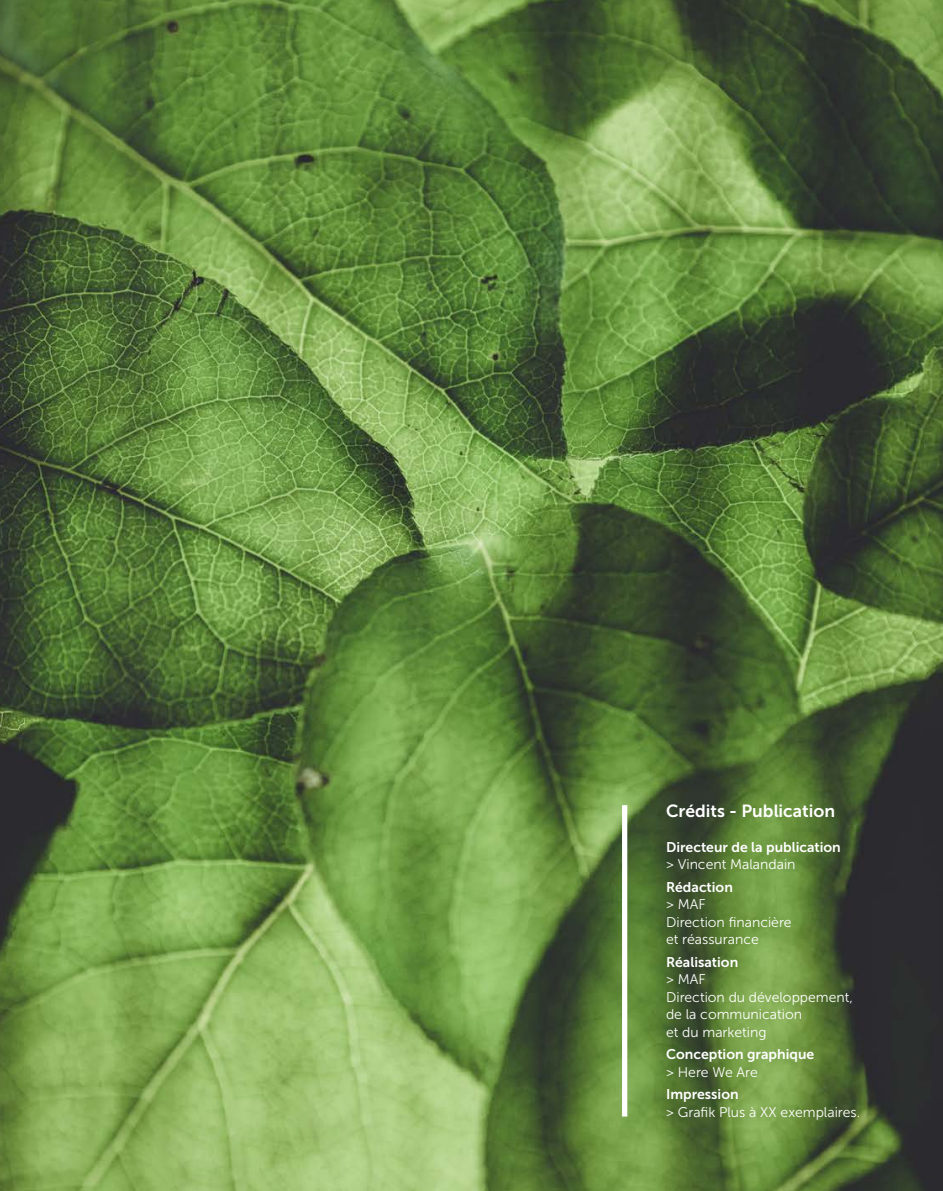
<style>
.page{position:relative;width:943px;height:1191px;background:#fff}
.page>*{position:absolute;margin:0;border:0;box-sizing:border-box;transform-origin:0 0}
.t1{font:17.5px "Museo Sans 700";color:#fff}
.t2{font:14px/17.5px "Museo Sans 300";color:#fff}
.t3{font:14px "Museo Sans 700";color:#fff}
</style>
<div class="page">
<img style="left:0;top:0;width:943px;height:1191px">
<div style="left:622px;top:805px;width:5px;height:311px;background:#fff"></div>
<p class="t1" style="left:666px;top:801px;width:170px">Crédits - Publication</p>
<p class="t3" style="left:666px;top:839px;width:176px">Directeur de la publication</p>
<p class="t2" style="left:666px;top:855px;width:131px">&gt; Vincent Malandain</p>
<p class="t3" style="left:666px;top:879px;width:68px">Rédaction</p>
<p class="t2" style="left:666px;top:895px;width:127px">&gt; MAF<br>Direction financière et réassurance</p>
<p class="t3" style="left:666px;top:954px;width:74px">Réalisation</p>
<p class="t2" style="left:666px;top:970px;width:188px">&gt; MAF<br>Direction du développement, de la communication<br>et du marketing</p>
<p class="t3" style="left:666px;top:1046px;width:150px">Conception graphique</p>
<p class="t2" style="left:666px;top:1063px;width:93px">&gt; Here We Are</p>
<p class="t3" style="left:666px;top:1086px;width:74px">Impression</p>
<p class="t2" style="left:666px;top:1103px;width:196px">&gt; Grafik Plus à XX exemplaires.</p>
</div>
